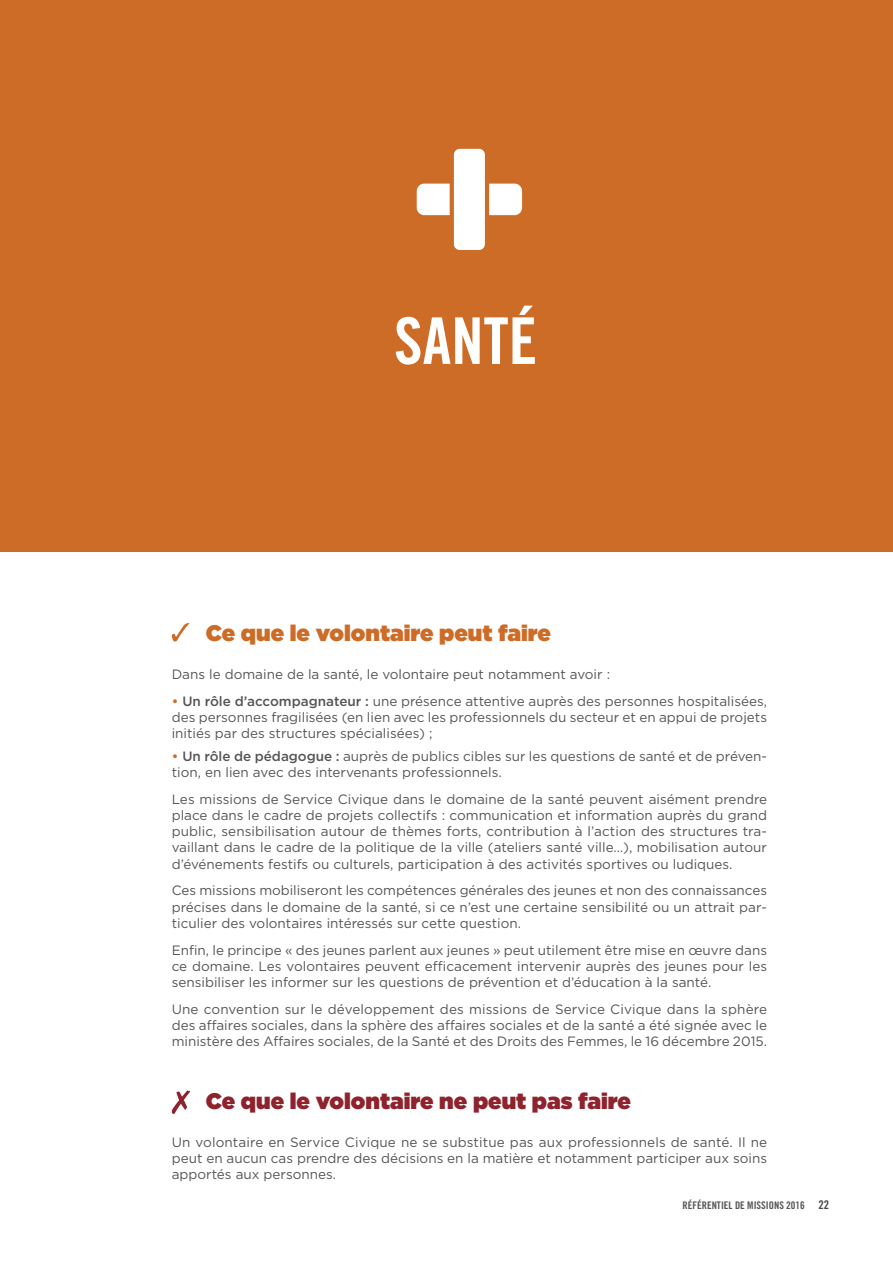
<style>
.page{position:relative;width:893px;height:1263px;background:#fff}
.page>*{position:absolute;margin:0;border:0;box-sizing:border-box;transform-origin:0 0}
.t1{font:64.5px "Trade Gothic Bold Cond Twenty";color:#fff}
.t2{font:900 22.5px "Gotham";color:#8e232e}
.t3{font:900 22.5px "Gotham";color:#cd6c27}
.t4{font:13.5px/16.2px "Gotham";color:#555;text-align:justify}
.t5{font:10.5px "Trade Gothic Bold Cond Twenty";color:#555}
.s1{font-weight:500;color:#cd6c27}
.s2{font-weight:500}
.s3{font-size:12px;color:#484848}
</style>
<div class="page">
<div style="left:0;top:0;width:893px;height:551px;background:#cd6c27"></div>
<svg style="left:172px;top:623px;width:17px;height:18px"></svg>
<svg style="left:172px;top:1090px;width:18px;height:24px"></svg>
<svg style="left:417px;top:184px;width:33px;height:31px"></svg>
<svg style="left:489px;top:184px;width:33px;height:31px"></svg>
<div style="left:454px;top:149px;width:31px;height:101px;background:#fff;border-radius:6px"></div>
<h1 class="t1" style="left:394px;top:302px;width:145px">SANTÉ</h1>
<h2 class="t3" style="left:206px;top:617px;width:347px">Ce que le volontaire peut faire</h2>
<p class="t4" style="left:172px;top:666px;width:440px">Dans le domaine de la santé, le volontaire peut notamment avoir :</p>
<p class="t4" style="left:172px;top:693px;width:597px"><span class="s1">•</span> <span class="s2">Un rôle d’accompagnateur :</span> une présence attentive auprès des personnes hospitalisées, des personnes fragilisées (en lien avec les professionnels du secteur et en appui de projets initiés par des structures spécialisées) ;</p>
<p class="t4" style="left:172px;top:748px;width:597px"><span class="s1">•</span> <span class="s2">Un rôle de pédagogue :</span> auprès de publics cibles sur les questions de santé et de préven&shy;tion, en lien avec des intervenants professionnels.</p>
<p class="t4" style="left:172px;top:791px;width:597px">Les missions de Service Civique dans le domaine de la santé peuvent aisément prendre place dans le cadre de projets collectifs : communication et information auprès du grand public, sensibilisation autour de thèmes forts, contribution à l’action des structures tra&shy;vaillant dans le cadre de la politique de la ville (ateliers santé ville…), mobilisation autour d’événements festifs ou culturels, participation à des activités sportives ou ludiques.</p>
<p class="t4" style="left:172px;top:882px;width:597px">Ces missions mobiliseront les compétences générales des jeunes et non des connaissances précises dans le domaine de la santé, si ce n’est une certaine sensibilité ou un attrait par&shy;ticulier des volontaires intéressés sur cette question.</p>
<p class="t4" style="left:172px;top:941px;width:597px">Enfin, le principe « des jeunes parlent aux jeunes » peut utilement être mise en œuvre dans ce domaine. Les volontaires peuvent efficacement intervenir auprès des jeunes pour les sensibiliser les informer sur les questions de prévention et d’éducation à la santé.</p>
<p class="t4" style="left:172px;top:1001px;width:597px">Une convention sur le développement des missions de Service Civique dans la sphère des affaires sociales, dans la sphère des affaires sociales et de la santé a été signée avec le ministère des Affaires sociales, de la Santé et des Droits des Femmes, le 16 décembre 2015.</p>
<h2 class="t2" style="left:206px;top:1085px;width:427px">Ce que le volontaire ne peut pas faire</h2>
<p class="t4" style="left:172px;top:1134px;width:597px">Un volontaire en Service Civique ne se substitue pas aux professionnels de santé. Il ne peut en aucun cas prendre des décisions en la matière et notamment participer aux soins apportés aux personnes.</p>
<p class="t5" style="left:682px;top:1199px;width:148px">RÉFÉRENTIEL DE MISSIONS 2016 <span class="s3">22</span></p>
</div>
